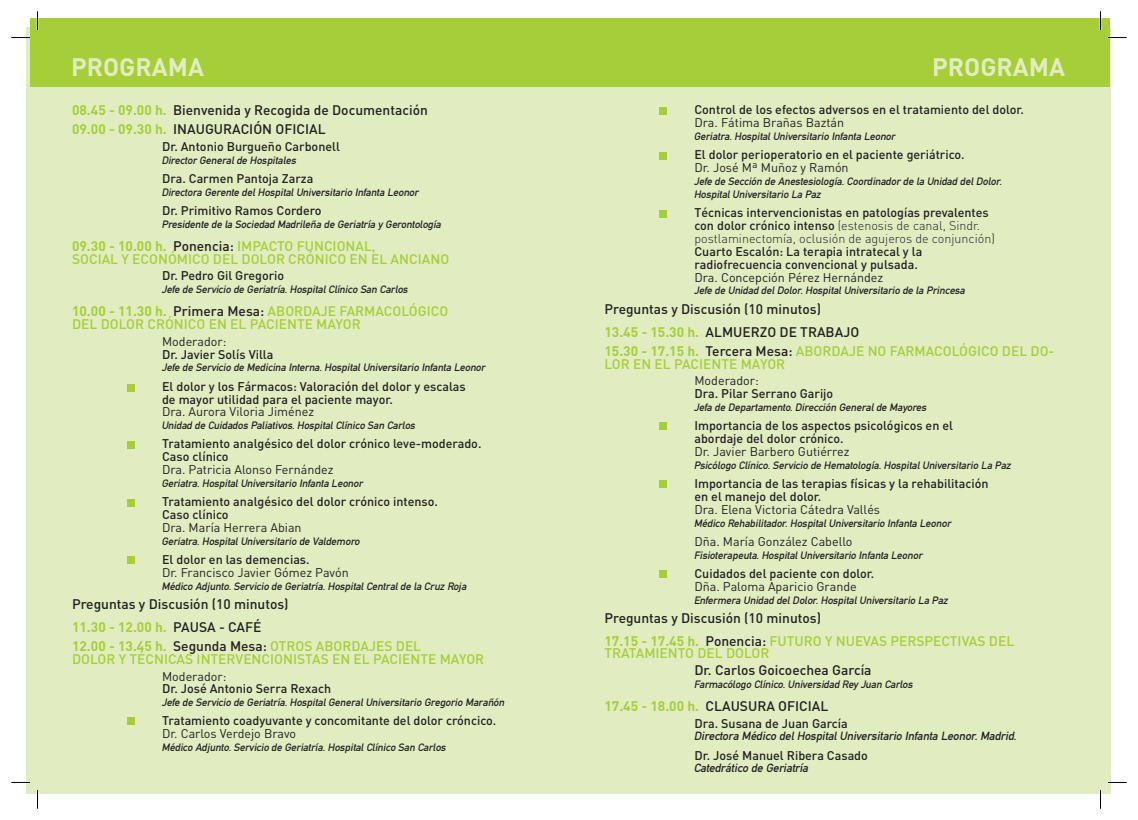
<style>
.page{position:relative;width:1138px;height:820px;background:#fff}
.page>*{position:absolute;margin:0;border:0;box-sizing:border-box;transform-origin:0 0}
.t1{font:700 25px "DIN";color:#e1edc1}
.t2{font:500 13.75px/12.9px "DIN";color:#a6ce39}
.t3{font:500 13.75px "DIN";color:#231f20}
.t4{font:700 13.75px "DIN";color:#a6ce39}
.t5{font:500 12.5px/12.9px "DIN";color:#231f20}
.t6{font:12.5px "DIN";color:#231f20}
.t7{font:300 12.5px/12.9px "DIN";color:#231f20}
.t8{font:italic 12.5px "DIN Mittel EF";color:#231f20}
.t9{font:italic 11.25px/12.9px "DIN Mittel EF";color:#231f20}
.s1{font-weight:700;color:#a6ce39}
.s2{font-weight:700}
.s3{color:#231f20}
.s4{font-weight:500;color:#231f20}
.s5{font-weight:500}
</style>
<div class="page">
<div style="left:27px;top:27px;width:1084px;height:765px;background:#e1edc1"></div>
<div style="left:30px;top:18px;width:1079px;height:68px;background:#a6ce39"></div>
<div style="left:128px;top:384px;width:7px;height:7px;background:#a6ce39"></div>
<div style="left:128px;top:441px;width:7px;height:7px;background:#a6ce39"></div>
<div style="left:128px;top:498px;width:7px;height:8px;background:#a6ce39"></div>
<div style="left:128px;top:556px;width:7px;height:7px;background:#a6ce39"></div>
<div style="left:659px;top:107px;width:7px;height:8px;background:#a6ce39"></div>
<div style="left:659px;top:152px;width:7px;height:7px;background:#a6ce39"></div>
<div style="left:659px;top:422px;width:7px;height:8px;background:#a6ce39"></div>
<div style="left:659px;top:480px;width:7px;height:8px;background:#a6ce39"></div>
<div style="left:659px;top:570px;width:7px;height:7px;background:#a6ce39"></div>
<div style="left:128px;top:717px;width:7px;height:7px;background:#a6ce39"></div>
<div style="left:659px;top:210px;width:7px;height:7px;background:#a6ce39"></div>
<svg style="left:11px;top:37px;width:19px;height:1px"></svg>
<svg style="left:1108px;top:37px;width:19px;height:1px"></svg>
<svg style="left:12px;top:781px;width:15px;height:1px"></svg>
<svg style="left:1111px;top:781px;width:15px;height:1px"></svg>
<svg style="left:37px;top:11px;width:1px;height:19px"></svg>
<svg style="left:37px;top:790px;width:1px;height:18px"></svg>
<svg style="left:1100px;top:11px;width:1px;height:19px"></svg>
<svg style="left:1100px;top:790px;width:1px;height:18px"></svg>
<p class="t1" style="left:71px;top:51px;width:134px">PROGRAMA</p>
<p class="t3" style="left:72px;top:101px;width:357px"><span class="s1">08.45 - 09.00 h.</span> Bienvenida y Recogida de Documentación</p>
<p class="t3" style="left:72px;top:120px;width:255px"><span class="s1">09.00 - 09.30 h.</span> INAUGURACIÓN OFICIAL</p>
<p class="t5" style="left:162px;top:139px;width:179px">Dr. Antonio Burgueño Carbonell</p>
<p class="t9" style="left:162px;top:154px;width:136px">Director General de Hospitales</p>
<p class="t5" style="left:162px;top:171px;width:153px">Dra. Carmen Pantoja Zarza</p>
<p class="t9" style="left:162px;top:186px;width:258px">Directora Gerente del Hospital Universitario Infanta Leonor</p>
<p class="t5" style="left:162px;top:203px;width:161px">Dr. Primitivo Ramos Cordero</p>
<p class="t9" style="left:162px;top:218px;width:281px">Presidente de la Sociedad Madrileña de Geriatría y Gerontología</p>
<p class="t2" style="left:72px;top:239px;width:305px"><span class="s2">09.30 - 10.00 h.</span> <span class="s3">Ponencia:</span> IMPACTO FUNCIONAL,</p>
<p class="t2" style="left:72px;top:252px;width:379px">SOCIAL Y ECONÓMICO DEL DOLOR CRÓNICO EN EL ANCIANO</p>
<p class="t5" style="left:162px;top:269px;width:124px">Dr. Pedro Gil Gregorio</p>
<p class="t9" style="left:162px;top:283px;width:248px">Jefe de Servicio de Geriatría. Hospital Clínico San Carlos</p>
<p class="t2" style="left:72px;top:304px;width:378px"><span class="s2">10.00 - 11.30 h.</span> <span class="s3">Primera Mesa:</span> ABORDAJE FARMACOLÓGICO</p>
<p class="t2" style="left:72px;top:317px;width:290px">DEL DOLOR CRÓNICO EN EL PACIENTE MAYOR</p>
<p class="t6" style="left:162px;top:333px;width:66px">Moderador:</p>
<p class="t5" style="left:162px;top:347px;width:113px">Dr. Javier Solís Villa</p>
<p class="t9" style="left:162px;top:361px;width:325px">Jefe de Servicio de Medicina Interna. Hospital Universitario Infanta Leonor</p>
<p class="t5" style="left:162px;top:379px;width:305px">El dolor y los Fármacos: Valoración del dolor y escalas</p>
<p class="t5" style="left:162px;top:392px;width:232px">de mayor utilidad para el paciente mayor.</p>
<p class="t6" style="left:162px;top:404px;width:154px">Dra. Aurora Viloria Jiménez</p>
<p class="t9" style="left:162px;top:419px;width:255px">Unidad de Cuidados Paliativos. Hospital Clínico San Carlos</p>
<p class="t5" style="left:162px;top:437px;width:321px">Tratamiento analgésico del dolor crónico leve-moderado.</p>
<p class="t5" style="left:162px;top:449px;width:68px">Caso clínico</p>
<p class="t6" style="left:162px;top:461px;width:173px">Dra. Patricia Alonso Fernández</p>
<p class="t9" style="left:162px;top:476px;width:203px">Geriatra. Hospital Universitario Infanta Leonor</p>
<p class="t5" style="left:162px;top:494px;width:277px">Tratamiento analgésico del dolor crónico intenso.</p>
<p class="t5" style="left:162px;top:507px;width:68px">Caso clínico</p>
<p class="t6" style="left:162px;top:519px;width:141px">Dra. María Herrera Abian</p>
<p class="t9" style="left:162px;top:534px;width:200px">Geriatra. Hospital Universitario de Valdemoro</p>
<p class="t5" style="left:162px;top:552px;width:149px">El dolor en las demencias.</p>
<p class="t6" style="left:162px;top:564px;width:188px">Dr. Francisco Javier Gómez Pavón</p>
<p class="t9" style="left:162px;top:579px;width:306px">Médico Adjunto. Servicio de Geriatría. Hospital Central de la Cruz Roja</p>
<p class="t3" style="left:72px;top:595px;width:218px">Preguntas y Discusión (10 minutos)</p>
<p class="t4" style="left:72px;top:617px;width:191px">11.30 - 12.00 h. <span class="s4">PAUSA - CAFÉ</span></p>
<p class="t2" style="left:72px;top:638px;width:414px"><span class="s2">12.00 - 13.45 h.</span> <span class="s3">Segunda Mesa:</span> OTROS ABORDAJES DEL<br>DOLOR Y TÉCNICAS INTERVENCIONISTAS EN EL PACIENTE MAYOR</p>
<p class="t6" style="left:162px;top:668px;width:66px">Moderador:</p>
<p class="t5" style="left:162px;top:681px;width:171px">Dr. José Antonio Serra Rexach</p>
<p class="t9" style="left:162px;top:695px;width:344px">Jefe de Servicio de Geriatría. Hospital General Universitario Gregorio Marañón</p>
<p class="t5" style="left:162px;top:713px;width:336px">Tratamiento coadyuvante y concomitante del dolor cróncico.</p>
<p class="t6" style="left:162px;top:725px;width:136px">Dr. Carlos Verdejo Bravo</p>
<p class="t9" style="left:162px;top:740px;width:286px">Médico Adjunto. Servicio de Geriatría. Hospital Clínico San Carlos</p>
<p class="t1" style="left:932px;top:50px;width:134px">PROGRAMA</p>
<p class="t5" style="left:694px;top:103px;width:331px">Control de los efectos adversos en el tratamiento del dolor.</p>
<p class="t6" style="left:694px;top:115px;width:151px">Dra. Fátima Brañas Baztán</p>
<p class="t9" style="left:694px;top:130px;width:203px">Geriatra. Hospital Universitario Infanta Leonor</p>
<p class="t5" style="left:694px;top:148px;width:272px">El dolor perioperatorio en el paciente geriátrico.</p>
<p class="t6" style="left:694px;top:160px;width:156px">Dr. José Mª Muñoz y Ramón</p>
<p class="t9" style="left:694px;top:175px;width:309px">Jefe de Sección de Anestesiología. Coordinador de la Unidad del Dolor.<br>Hospital Universitario La Paz</p>
<p class="t7" style="left:694px;top:206px;width:302px"><span class="s5">Técnicas intervencionistas en patologías prevalentes con dolor crónico intenso</span> (estenosis de canal, Sindr. postlaminectomía, oclusión de agujeros de conjunción)</p>
<p class="t5" style="left:694px;top:244px;width:229px">Cuarto Escalón: La terapia intratecal y la</p>
<p class="t5" style="left:694px;top:257px;width:225px">radiofrecuencia convencional y pulsada.</p>
<p class="t6" style="left:694px;top:269px;width:190px">Dra. Concepción Pérez Hernández</p>
<p class="t9" style="left:694px;top:284px;width:273px">Jefe de Unidad del Dolor. Hospital Universitario de la Princesa</p>
<p class="t3" style="left:604px;top:300px;width:218px">Preguntas y Discusión (10 minutos)</p>
<p class="t3" style="left:604px;top:322px;width:256px"><span class="s1">13.45 - 15.30 h.</span> ALMUERZO DE TRABAJO</p>
<p class="t2" style="left:604px;top:343px;width:452px"><span class="s2">15.30 - 17.15 h.</span> <span class="s3">Tercera Mesa:</span> ABORDAJE NO FARMACOLÓGICO DEL DO-<br>LOR EN EL PACIENTE MAYOR</p>
<p class="t6" style="left:694px;top:372px;width:66px">Moderador:</p>
<p class="t5" style="left:694px;top:386px;width:140px">Dra. Pilar Serrano Garijo</p>
<p class="t9" style="left:694px;top:400px;width:234px">Jefa de Departamento. Dirección General de Mayores</p>
<p class="t5" style="left:694px;top:418px;width:260px">Importancia de los aspectos psicológicos en el abordaje del dolor crónico.</p>
<p class="t6" style="left:694px;top:443px;width:156px">Dr. Javier Barbero Gutiérrez</p>
<p class="t9" style="left:694px;top:458px;width:318px">Psicólogo Clínico. Servicio de Hematología. Hospital Universitario La Paz</p>
<p class="t5" style="left:694px;top:476px;width:296px">Importancia de las terapias físicas y la rehabilitación</p>
<p class="t5" style="left:694px;top:489px;width:128px">en el manejo del dolor.</p>
<p class="t6" style="left:694px;top:501px;width:187px">Dra. Elena Victoria Cátedra Vallés</p>
<p class="t9" style="left:694px;top:516px;width:259px">Médico Rehabilitador. Hospital Universitario Infanta Leonor</p>
<p class="t6" style="left:694px;top:533px;width:160px">Dña. María González Cabello</p>
<p class="t9" style="left:694px;top:548px;width:230px">Fisioterapeuta. Hospital Universitario Infanta Leonor</p>
<p class="t5" style="left:694px;top:566px;width:181px">Cuidados del paciente con dolor.</p>
<p class="t6" style="left:694px;top:578px;width:164px">Dña. Paloma Aparicio Grande</p>
<p class="t9" style="left:694px;top:593px;width:255px">Enfermera Unidad del Dolor. Hospital Universitario La Paz</p>
<p class="t3" style="left:604px;top:608px;width:218px">Preguntas y Discusión (10 minutos)</p>
<p class="t2" style="left:604px;top:633px;width:411px"><span class="s2">17.15 - 17.45 h.</span> <span class="s3">Ponencia:</span> FUTURO Y NUEVAS PERSPECTIVAS DEL<br>TRATAMIENTO DEL DOLOR</p>
<p class="t3" style="left:694px;top:661px;width:179px">Dr. Carlos Goicoechea García</p>
<p class="t9" style="left:694px;top:677px;width:220px">Farmacólogo Clínico. Universidad Rey Juan Carlos</p>
<p class="t3" style="left:604px;top:696px;width:225px"><span class="s1">17.45 - 18.00 h.</span> CLAUSURA OFICIAL</p>
<p class="t5" style="left:694px;top:715px;width:155px">Dra. Susana de Juan García</p>
<p class="t8" style="left:694px;top:728px;width:324px">Directora Médico del Hospital Universitario Infanta Leonor. Madrid.</p>
<p class="t5" style="left:694px;top:747px;width:175px">Dr. José Manuel Ribera Casado</p>
<p class="t8" style="left:694px;top:760px;width:116px">Catedrático de Geriatría</p>
</div>
